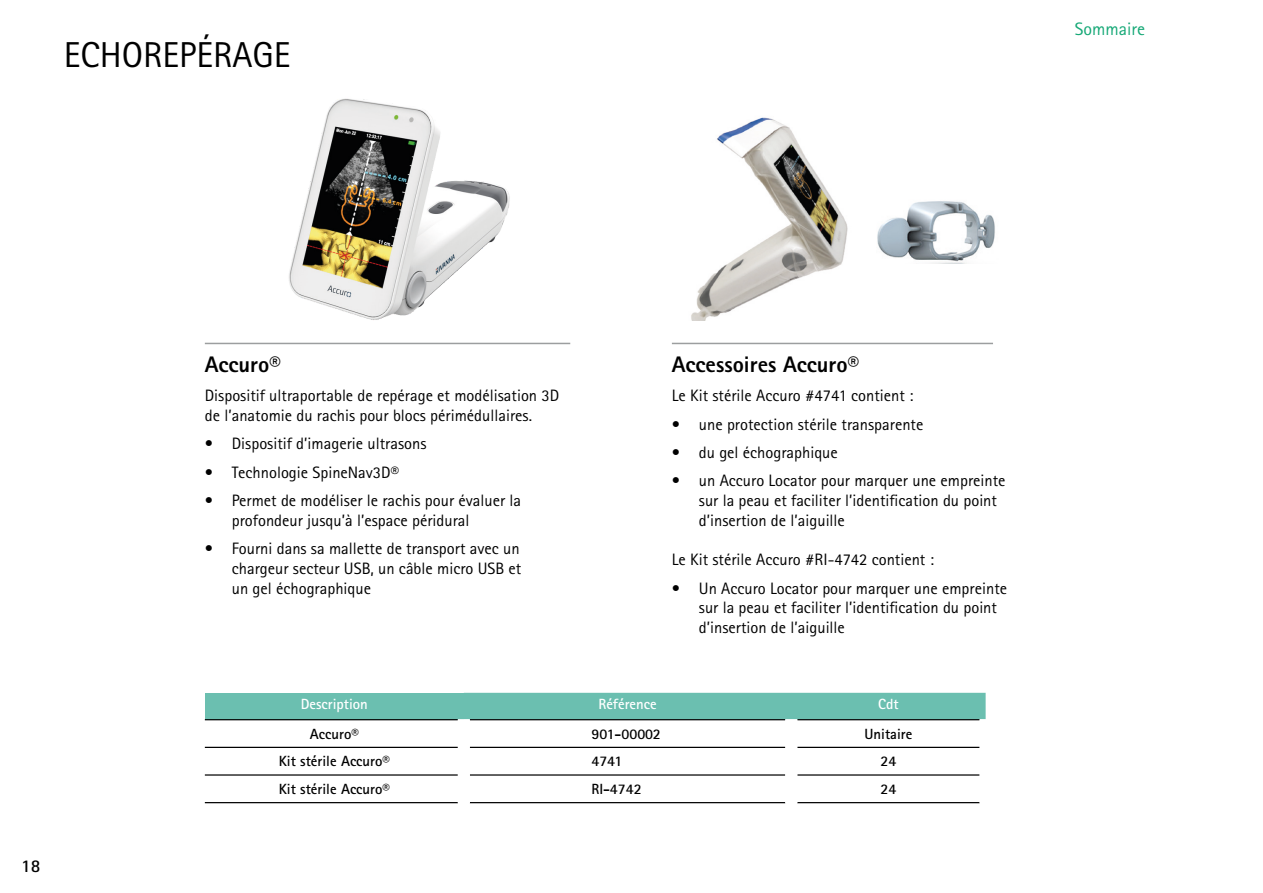
<style>
.page{position:relative;width:1263px;height:893px;background:#fff}
.page>*{position:absolute;margin:0;border:0;box-sizing:border-box;transform-origin:0 0}
.t1{font:36px "Rotis Sans Serif Pro";color:#000}
.t2{font:800 22.5px "Rotis Sans Serif Pro";color:#000}
.t3{font:18px "Rotis Sans Serif Pro";color:#15a876}
.t4{font:700 18px "Rotis Sans Serif Pro";color:#000}
.t5{font:16.5px/19.8px "Rotis Sans Serif Pro";color:#000}
.t6{font:700 14.7px "Rotis Sans Serif Pro";color:#000}
.t7{font:700 14.7px "Rotis Sans Serif Pro";color:#fff}
</style>
<div class="page">
<img style="left:877px;top:201px;width:118px;height:62px">
<img style="left:691px;top:117px;width:157px;height:204px">
<div style="left:205px;top:693px;width:259px;height:27px;background:#6bbfb0"></div>
<div style="left:464px;top:693px;width:522px;height:26px;background:#6bbfb0"></div>
<hr style="left:205px;top:719px;width:253px;height:1px;background:#000">
<hr style="left:470px;top:719px;width:315px;height:1px;background:#000">
<hr style="left:797px;top:719px;width:183px;height:1px;background:#000">
<hr style="left:205px;top:747px;width:253px;height:1px;background:#000">
<hr style="left:470px;top:747px;width:315px;height:1px;background:#000">
<hr style="left:797px;top:747px;width:183px;height:1px;background:#000">
<hr style="left:205px;top:774px;width:253px;height:2px;background:#000">
<hr style="left:470px;top:774px;width:315px;height:2px;background:#000">
<hr style="left:797px;top:774px;width:183px;height:2px;background:#000">
<hr style="left:205px;top:802px;width:253px;height:1px;background:#000">
<hr style="left:470px;top:802px;width:315px;height:1px;background:#000">
<hr style="left:797px;top:802px;width:183px;height:1px;background:#000">
<div style="left:458px;top:719px;width:12px;height:28px;background:#fff"></div>
<img style="left:289px;top:98px;width:221px;height:222px">
<hr style="left:205px;top:343px;width:365px;height:1px;background:#9c9e9f">
<hr style="left:672px;top:343px;width:321px;height:1px;background:#9c9e9f">
<h1 class="t1" style="left:64px;top:34px;width:228px">ECHOREPÉRAGE</h1>
<p class="t3" style="left:1075px;top:18px;width:72px">Sommaire</p>
<p class="t4" style="left:21px;top:854px;width:21px">18</p>
<h2 class="t2" style="left:205px;top:350px;width:77px">Accuro®</h2>
<h2 class="t2" style="left:672px;top:350px;width:189px">Accessoires Accuro®</h2>
<p class="t5" style="left:205px;top:386px;width:356px">Dispositif ultraportable de repérage et modélisation 3D de l’anatomie du rachis pour blocs périmédullaires.</p>
<p class="t5" style="left:205px;top:434px;width:223px">• Dispositif d’imagerie ultrasons</p>
<p class="t5" style="left:205px;top:462px;width:196px">• Technologie SpineNav3D®</p>
<p class="t5" style="left:232px;top:491px;width:291px;text-indent:-27px">• Permet de modéliser le rachis pour évaluer la profondeur jusqu’à l’espace péridural</p>
<p class="t5" style="left:232px;top:539px;width:291px;text-align:justify;text-indent:-27px">• Fourni dans sa mallette de transport avec un chargeur secteur USB, un câble micro USB et un gel échographique</p>
<p class="t5" style="left:672px;top:386px;width:243px">Le Kit stérile Accuro #4741 contient :</p>
<p class="t5" style="left:672px;top:414px;width:253px">• une protection stérile transparente</p>
<p class="t5" style="left:672px;top:442px;width:167px">• du gel échographique</p>
<p class="t5" style="left:699px;top:471px;width:308px;text-indent:-27px">• un Accuro Locator pour marquer une empreinte sur la peau et faciliter l’identification du point d’insertion de l’aiguille</p>
<p class="t5" style="left:672px;top:550px;width:264px">Le Kit stérile Accuro #RI-4742 contient :</p>
<p class="t5" style="left:699px;top:578px;width:310px;text-indent:-27px">• Un Accuro Locator pour marquer une empreinte sur la peau et faciliter l’identification du point d’insertion de l’aiguille</p>
<p class="t7" style="left:301px;top:695px;width:69px">Description</p>
<p class="t7" style="left:598px;top:695px;width:60px">Référence</p>
<p class="t7" style="left:878px;top:695px;width:22px">Cdt</p>
<p class="t6" style="left:310px;top:724px;width:50px">Accuro®</p>
<p class="t6" style="left:591px;top:724px;width:71px">901-00002</p>
<p class="t6" style="left:864px;top:724px;width:49px">Unitaire</p>
<p class="t6" style="left:279px;top:752px;width:113px">Kit stérile Accuro®</p>
<p class="t6" style="left:591px;top:752px;width:33px">4741</p>
<p class="t6" style="left:880px;top:752px;width:17px">24</p>
<p class="t6" style="left:279px;top:780px;width:113px">Kit stérile Accuro®</p>
<p class="t6" style="left:591px;top:780px;width:52px">RI-4742</p>
<p class="t6" style="left:880px;top:780px;width:17px">24</p>
</div>
